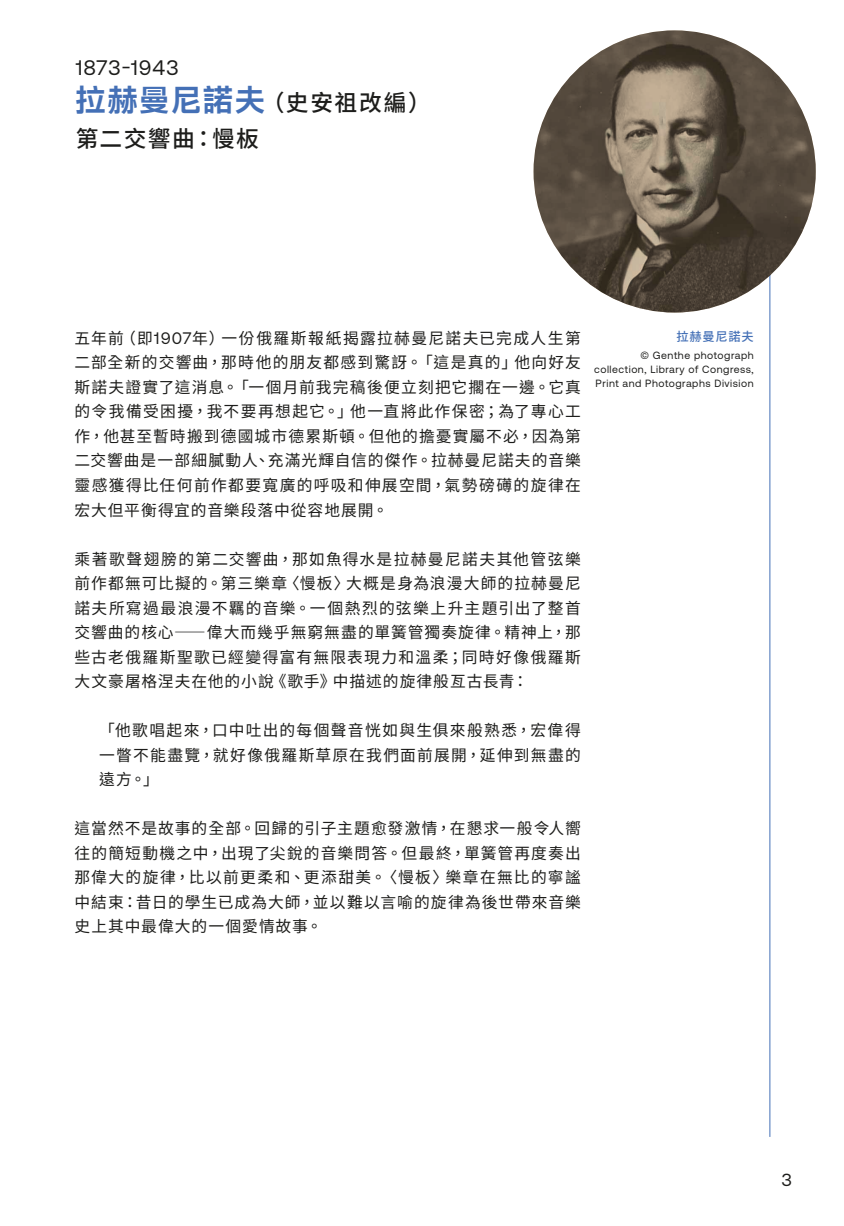
<style>
.page{position:relative;width:844px;height:1226px;background:#fff}
.page>*{position:absolute;margin:0;border:0;box-sizing:border-box;transform-origin:0 0}
.t1{font:500 22.75px/36.8px "Noto Sans CJ Ktc";letter-spacing:.065em;color:#1d1d1b}
.t2{font:21px "Aeonik";letter-spacing:.045em;color:#1d1d1b}
.t3{font:17.5px "Aeonik";color:#1d1d1b}
.t4{font:15.75px/24.5px "Noto Sans HK";letter-spacing:.075em;color:#1d1d1b;text-align:justify}
.t5{font:500 12.25px "Noto Sans CJ Ktc";letter-spacing:.065em;color:#4470b6}
.t6{font:10.5px/14px "Aeonik";letter-spacing:.05em;color:#1d1d1b;text-align:justify}
.s1{font-family:"Aktiv Hei Hant";font-weight:700;font-size:29.75px;color:#4470b6}
.s2{font-family:"Aeonik";font-size:16.62px}
</style>
<div class="page">
<hr style="left:769px;top:70px;width:1px;height:1066px;background:#4470b6">
<svg style="left:533px;top:30px;width:282px;height:282px;background:#605447"></svg>
<h2 class="t2" style="left:76px;top:56px;width:105px">1873-1943</h2>
<h1 class="t1" style="left:76px;top:84px;width:356px"><span class="s1">拉赫曼尼諾夫</span>（史安祖改編）第二交響曲：慢板</h1>
<p class="t4" style="left:74px;top:326px;width:507px">五年前（即<span class="s2">1907</span>年）一份俄羅斯報紙揭露拉赫曼尼諾夫已完成人生第二部全新的交響曲，那時他的朋友都感到驚訝。「這是真的」他向好友斯諾夫證實了這消息。「一個月前我完稿後便立刻把它擱在一邊。它真的令我備受困擾，我不要再想起它。」他一直將此作保密；為了專心工作，他甚至暫時搬到德國城市德累斯頓。但他的擔憂實屬不必，因為第二交響曲是一部細膩動人、充滿光輝自信的傑作。拉赫曼尼諾夫的音樂靈感獲得比任何前作都要寬廣的呼吸和伸展空間，氣勢磅礡的旋律在宏大但平衡得宜的音樂段落中從容地展開。</p>
<p class="t4" style="left:74px;top:547px;width:507px">乘著歌聲翅膀的第二交響曲，那如魚得水是拉赫曼尼諾夫其他管弦樂前作都無可比擬的。第三樂章〈慢板〉大概是身為浪漫大師的拉赫曼尼諾夫所寫過最浪漫不羈的音樂。一個熱烈的弦樂上升主題引出了整首交響曲的核心――偉大而幾乎無窮無盡的單簧管獨奏旋律。精神上，那些古老俄羅斯聖歌已經變得富有無限表現力和溫柔；同時好像俄羅斯大文豪屠格涅夫在他的小說《歌手》中描述的旋律般亙古長青：</p>
<p class="t4" style="left:99px;top:718px;width:483px">「他歌唱起來，口中吐出的每個聲音恍如與生俱來般熟悉，宏偉得一瞥不能盡覽，就好像俄羅斯草原在我們面前展開，延伸到無盡的遠方。」</p>
<p class="t4" style="left:74px;top:816px;width:507px">這當然不是故事的全部。回歸的引子主題愈發激情，在懇求一般令人嚮往的簡短動機之中，出現了尖銳的音樂問答。但最終，單簧管再度奏出那偉大的旋律，比以前更柔和、更添甜美。〈慢板〉樂章在無比的寧謐中結束：昔日的學生已成為大師，並以難以言喻的旋律為後世帶來音樂史上其中最偉大的一個愛情故事。</p>
<p class="t5" style="left:676px;top:329px;width:79px">拉赫曼尼諾夫</p>
<p class="t6" style="left:594px;top:348px;width:161px;text-indent:46px">© Genthe photograph collection, Library of Congress, Print and Photographs Division</p>
<p class="t3" style="left:781px;top:1170px;width:12px">3</p>
</div>
